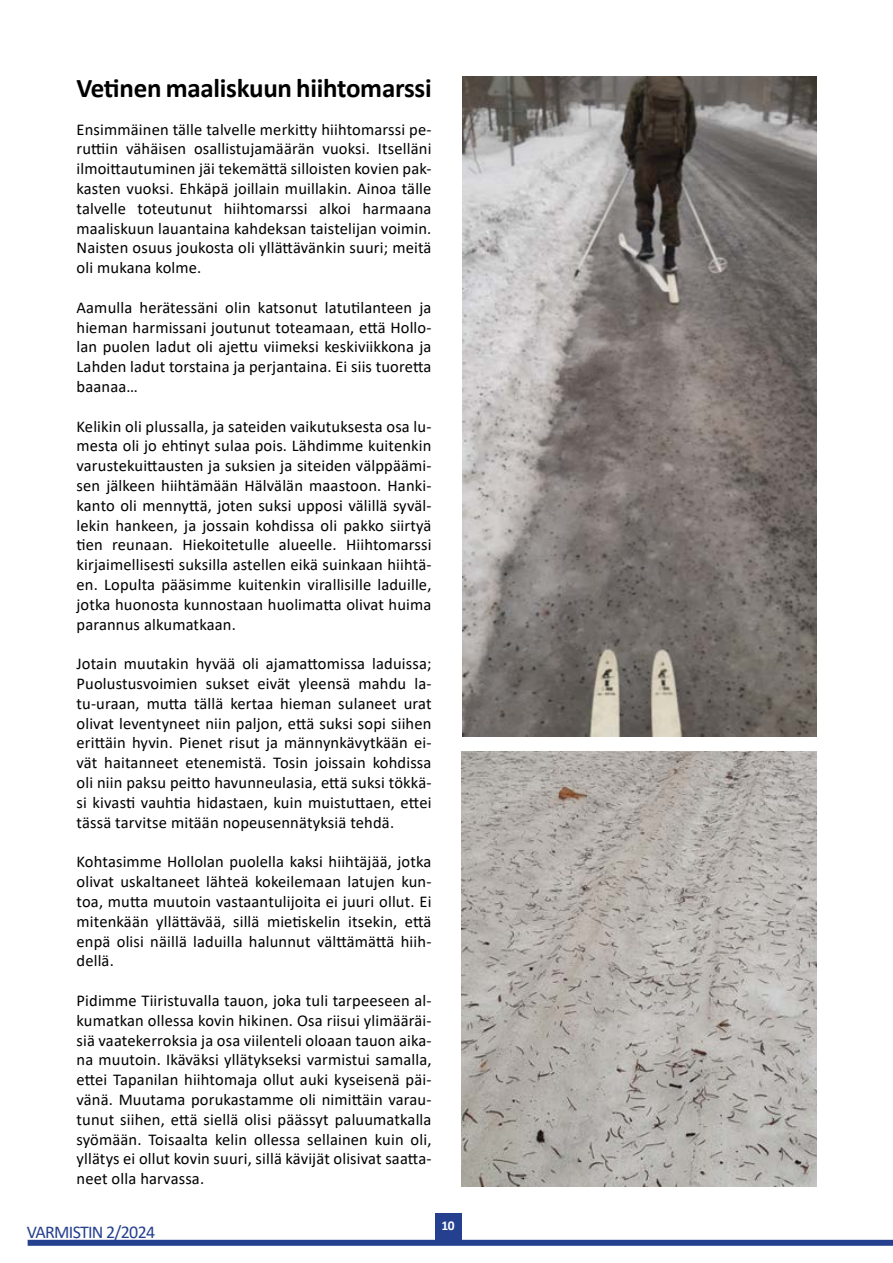
<style>
.page{position:relative;width:893px;height:1263px;background:#fff}
.page>*{position:absolute;margin:0;border:0;box-sizing:border-box;transform-origin:0 0}
.t1{font:700 27px "Calibri";letter-spacing:-.01em;color:#000}
.t2{font:18px "Calibri";letter-spacing:-.04em;color:#24408f}
.t3{font:16.5px/19.8px "Calibri";letter-spacing:.01em;color:#000;text-align:justify}
.t4{font:700 13.5px "Calibri";color:#fff}
</style>
<div class="page">
<div style="left:28px;top:1240px;width:865px;height:6px;background:#24408f"></div>
<div style="left:435px;top:1214px;width:26px;height:27px;background:#24408f"></div>
<img style="left:461px;top:752px;width:355px;height:434px">
<img style="left:462px;top:77px;width:354px;height:659px">
<h1 class="t1" style="left:77px;top:69px;width:357px">Vetinen maaliskuun hiihtomarssi</h1>
<p class="t3" style="left:77px;top:119px;width:357px">Ensimmäinen tälle talvelle merkitty hiihtomarssi pe&shy;ruttiin vähäisen osallistujamäärän vuoksi. Itselläni ilmoittautuminen jäi tekemättä silloisten kovien pak&shy;kasten vuoksi. Ehkäpä joillain muillakin. Ainoa tälle talvelle toteutunut hiihtomarssi alkoi harmaana maaliskuun lauantaina kahdeksan taistelijan voimin.<br>Naisten osuus joukosta oli yllättävänkin suuri; meitä oli mukana kolme.</p>
<p class="t3" style="left:77px;top:297px;width:356px">Aamulla herätessäni olin katsonut latutilanteen ja hieman harmissani joutunut toteamaan, että Hollo&shy;lan puolen ladut oli ajettu viimeksi keskiviikkona ja Lahden ladut torstaina ja perjantaina. Ei siis tuoretta baanaa…</p>
<p class="t3" style="left:77px;top:416px;width:357px">Kelikin oli plussalla, ja sateiden vaikutuksesta osa lu&shy;mesta oli jo ehtinyt sulaa pois. Lähdimme kuitenkin varustekuittausten ja suksien ja siteiden välppäämi&shy;sen jälkeen hiihtämään Hälvälän maastoon. Hanki&shy;kanto oli mennyttä, joten suksi upposi välillä syväl&shy;lekin hankeen, ja jossain kohdissa oli pakko siirtyä tien reunaan. Hiekoitetulle alueelle. Hiihtomarssi kirjaimellisesti suksilla astellen eikä suinkaan hiihtä&shy;en. Lopulta pääsimme kuitenkin virallisille laduille, jotka huonosta kunnostaan huolimatta olivat huima parannus alkumatkaan.</p>
<p class="t3" style="left:77px;top:653px;width:357px">Jotain muutakin hyvää oli ajamattomissa laduissa; Puolustusvoimien sukset eivät yleensä mahdu la&shy;tu-uraan, mutta tällä kertaa hieman sulaneet urat olivat leventyneet niin paljon, että suksi sopi siihen erittäin hyvin. Pienet risut ja männynkävytkään ei&shy;vät haitanneet etenemistä. Tosin joissain kohdissa oli niin paksu peitto havunneulasia, että suksi tökkä&shy;si kivasti vauhtia hidastaen, kuin muistuttaen, ettei tässä tarvitse mitään nopeusennätyksiä tehdä.</p>
<p class="t3" style="left:77px;top:851px;width:356px">Kohtasimme Hollolan puolella kaksi hiihtäjää, jotka olivat uskaltaneet lähteä kokeilemaan latujen kun&shy;toa, mutta muutoin vastaantulijoita ei juuri ollut. Ei mitenkään yllättävää, sillä mietiskelin itsekin, että enpä olisi näillä laduilla halunnut välttämättä hiih&shy;dellä.</p>
<p class="t3" style="left:77px;top:990px;width:356px">Pidimme Tiiristuvalla tauon, joka tuli tarpeeseen al&shy;kumatkan ollessa kovin hikinen. Osa riisui ylimääräi&shy;siä vaatekerroksia ja osa viilenteli oloaan tauon aika&shy;na muutoin. Ikäväksi yllätykseksi varmistui samalla, ettei Tapanilan hiihtomaja ollut auki kyseisenä päi&shy;vänä. Muutama porukastamme oli nimittäin varau&shy;tunut siihen, että siellä olisi päässyt paluumatkalla syömään. Toisaalta kelin ollessa sellainen kuin oli, yllätys ei ollut kovin suuri, sillä kävijät olisivat saatta&shy;neet olla harvassa.</p>
<p class="t2" style="left:27px;top:1220px;width:130px">VARMISTIN 2/2024</p>
<p class="t4" style="left:441px;top:1216px;width:15px">10</p>
</div>
